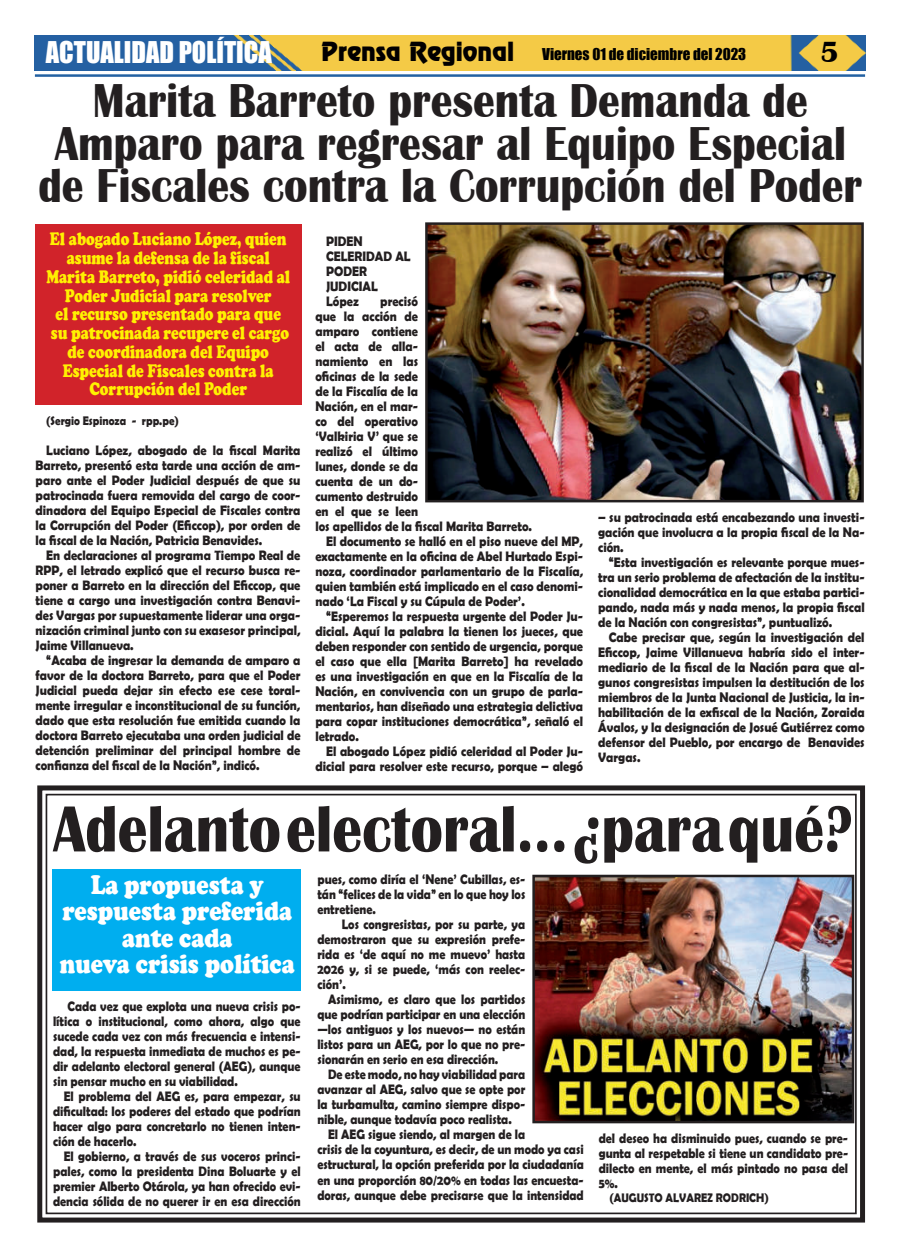
<style>
.page{position:relative;width:900px;height:1258px;background:#fff}
.page>*{position:absolute;margin:0;border:0;box-sizing:border-box;transform-origin:0 0}
.t1{font:700 67.38px "Britannic";color:#231f20;scale:.89 1}
.t2{font:700 49px/42.5px "Britannic";color:#231f20;text-align:center;scale:.89 1}
.t3{font:700 30px "Britannic";color:#020000}
.t4{font:900 27.5px/26.2px "Cooper";color:#fff;text-align:center;scale:.84 1}
.t5{font:27.5px "Impact";color:#fff;scale:.96 1}
.t6{font:900 18.75px/18.8px "Cooper";color:#fff101;text-align:center;scale:.77 1}
.t7{font:15px "Impact";color:#000}
.t8{font:700 13.75px/15px "Berlin Sans FB Demi";color:#231f20;text-align:justify;scale:.9 1}
.t9{font:700 13.75px/15px "Berlin Sans FB Demi";color:#231f20;text-align:justify;scale:.88 1}
.t10{font:700 12.5px "Berlin Sans FB Demi";color:#231f20;scale:.88 1}
.s1{font-family:"Renfrew Normal";font-size:23.75px;color:#020000}
</style>
<div class="page">
<hr style="left:35px;top:74px;width:830px;height:3px;background:#2361a2">
<img style="left:35px;top:35px;width:830px;height:36px">
<img style="left:429px;top:226px;width:431px;height:272px">
<div style="left:425px;top:222px;width:439px;height:280px;border:3px solid #231f20"></div>
<svg style="left:37px;top:785px;width:829px;height:438px"></svg>
<div style="left:46px;top:794px;width:811px;height:420px;border:2px solid #231f20"></div>
<div style="left:52px;top:869px;width:249px;height:122px;background:#00aeef"></div>
<img style="left:536px;top:879px;width:314px;height:240px">
<div style="left:532px;top:875px;width:322px;height:248px;border:3px solid #231f20"></div>
<div style="left:36px;top:224px;width:266px;height:181px;background:#d1232a"></div>
<h3 class="t5" style="left:46px;top:37px;width:237px">ACTUALIDAD POLÍTICA</h3>
<p class="t7" style="left:321px;top:46px;width:427px"><span class="s1">Prensa Regional</span> Viernes 01 de diciembre del 2023</p>
<h3 class="t3" style="left:821px;top:37px;width:20px">5</h3>
<h2 class="t2" style="left:38px;top:80px;width:927px">Marita Barreto presenta Demanda de<br>Amparo para regresar al Equipo Especial de Fiscales contra la Corrupción del Poder</h2>
<p class="t6" style="left:46px;top:231px;width:318px">El abogado Luciano López, quien asume la defensa de la fiscal<br>Marita Barreto, pidió celeridad al<br>Poder Judicial para resolver<br>el recurso presentado para que su patrocinada recupere el cargo de coordinadora del Equipo<br>Especial de Fiscales contra la<br>Corrupción del Poder</p>
<p class="t10" style="left:46px;top:414px;width:152px">(Sergio Espinoza - rpp.pe)</p>
<p class="t8" style="left:36px;top:443px;width:296px;text-indent:11px">Luciano López, abogado de la fiscal Marita Barreto, presentó esta tarde una acción de am&shy;paro ante el Poder Judicial después de que su patrocinada fuera removida del cargo de coor&shy;dinadora del Equipo Especial de Fiscales contra la Corrupción del Poder (Eficcop), por orden de la fiscal de la Nación, Patricia Benavides.</p>
<p class="t8" style="left:36px;top:548px;width:296px;text-indent:11px">En declaraciones al programa Tiempo Real de RPP, el letrado explicó que el recurso busca re&shy;poner a Barreto en la dirección del Eficcop, que tiene a cargo una investigación contra Benavi&shy;des Vargas por supuestamente liderar una orga&shy;nización criminal junto con su exasesor principal, Jaime Villanueva.</p>
<p class="t8" style="left:36px;top:653px;width:296px;text-indent:11px">“Acaba de ingresar la demanda de amparo a favor de la doctora Barreto, para que el Poder Judicial pueda dejar sin efecto ese cese toral&shy;mente irregular e inconstitucional de su función, dado que esta resolución fue emitida cuando la doctora Barreto ejecutaba una orden judicial de detención preliminar del principal hombre de confianza del fiscal de la Nación”, indicó.</p>
<p class="t8" style="left:326px;top:234px;width:96px;text-align:left">PIDEN<br>CELERIDAD AL<br>PODER<br>JUDICIAL<br>López</p>
<p class="t8" style="left:380px;top:293px;width:44px">precisó</p>
<p class="t8" style="left:315px;top:308px;width:116px">que la acción de</p>
<p class="t8" style="left:315px;top:323px;width:116px">amparo contiene</p>
<p class="t8" style="left:315px;top:338px;width:116px">el acta de alla-</p>
<p class="t8" style="left:315px;top:353px;width:116px">namiento en las</p>
<p class="t8" style="left:315px;top:368px;width:116px">oficinas de la sede</p>
<p class="t8" style="left:315px;top:383px;width:116px">de la Fiscalía de la</p>
<p class="t8" style="left:315px;top:398px;width:116px">Nación, en el mar-</p>
<p class="t8" style="left:315px;top:413px;width:116px">co del operativo</p>
<p class="t8" style="left:315px;top:428px;width:116px">‘Valkiria V’ que se</p>
<p class="t8" style="left:315px;top:443px;width:116px">realizó el último</p>
<p class="t8" style="left:315px;top:458px;width:116px">lunes, donde se da</p>
<p class="t8" style="left:315px;top:473px;width:116px">cuenta de un do-</p>
<p class="t8" style="left:315px;top:488px;width:116px">cumento destruido</p>
<p class="t8" style="left:315px;top:503px;width:116px">en el que se leen</p>
<p class="t8" style="left:315px;top:518px;width:242px">los apellidos de la fiscal Marita Barreto.</p>
<p class="t8" style="left:326px;top:533px;width:287px">El documento se halló en el piso nueve del MP,</p>
<p class="t8" style="left:315px;top:548px;width:299px">exactamente en la oficina de Abel Hurtado Espi-</p>
<p class="t8" style="left:315px;top:563px;width:299px">noza, coordinador parlamentario de la Fiscalía,</p>
<p class="t8" style="left:315px;top:578px;width:299px">quien también está implicado en el caso denomi-</p>
<p class="t8" style="left:315px;top:593px;width:234px">nado ‘La Fiscal y su Cúpula de Poder’.</p>
<p class="t8" style="left:326px;top:608px;width:287px">“Esperemos la respuesta urgente del Poder Ju-</p>
<p class="t8" style="left:315px;top:623px;width:299px">dicial. Aquí la palabra la tienen los jueces, que</p>
<p class="t8" style="left:315px;top:638px;width:299px">deben responder con sentido de urgencia, porque</p>
<p class="t8" style="left:315px;top:653px;width:299px">el caso que ella [Marita Barreto] ha revelado</p>
<p class="t8" style="left:315px;top:669px;width:299px">es una investigación en que en la Fiscalía de la</p>
<p class="t8" style="left:315px;top:684px;width:299px">Nación, en convivencia con un grupo de parla-</p>
<p class="t8" style="left:315px;top:699px;width:299px">mentarios, han diseñado una estrategia delictiva</p>
<p class="t8" style="left:315px;top:714px;width:299px">para copar instituciones democrática”, señaló el</p>
<p class="t8" style="left:315px;top:729px;width:50px">letrado.</p>
<p class="t8" style="left:326px;top:744px;width:287px">El abogado López pidió celeridad al Poder Ju-</p>
<p class="t8" style="left:315px;top:759px;width:299px">dicial para resolver este recurso, porque – alegó</p>
<p class="t8" style="left:598px;top:510px;width:298px">– su patrocinada está encabezando una investi&shy;gación que involucra a la propia fiscal de la Na&shy;ción.</p>
<p class="t8" style="left:598px;top:555px;width:298px;text-indent:11px">“Esta investigación es relevante porque mues&shy;tra un serio problema de afectación de la institu&shy;cionalidad democrática en la que estaba partici&shy;pando, nada más y nada menos, la propia fiscal de la Nación con congresistas”, puntualizó.</p>
<p class="t8" style="left:598px;top:630px;width:298px;text-indent:11px">Cabe precisar que, según la investigación del Eficcop, Jaime Villanueva habría sido el inter&shy;mediario de la fiscal de la Nación para que al&shy;gunos congresistas impulsen la destitución de los miembros de la Junta Nacional de Justicia, la in&shy;habilitación de la exfiscal de la Nación, Zoraida Ávalos, y la designación de Josué Gutiérrez como defensor del Pueblo, por encargo de Benavides Vargas.</p>
<h1 class="t1" style="left:53px;top:794px;width:900px">Adelanto electoral... ¿para qué?</h1>
<h3 class="t4" style="left:60px;top:874px;width:281px">La propuesta y respuesta preferida ante cada<br>nueva crisis política</h3>
<p class="t9" style="left:317px;top:872px;width:238px">pues, como diría el ‘Nene’ Cubillas, es&shy;tán “felices de la vida” en lo que hoy los entretiene.</p>
<p class="t9" style="left:317px;top:917px;width:238px;text-indent:24px">Los congresistas, por su parte, ya demostraron que su expresión prefe&shy;rida es ‘de aquí no me muevo’ hasta 2026 y, si se puede, ‘más con reelec&shy;ción’.</p>
<p class="t9" style="left:317px;top:992px;width:238px;text-indent:11px">Asimismo, es claro que los partidos que podrían participar en una elección —los antiguos y los nuevos— no están listos para un AEG, por lo que no pre&shy;sionarán en serio en esa dirección.</p>
<p class="t9" style="left:328px;top:1067px;width:226px">De este modo, no hay viabilidad para</p>
<p class="t9" style="left:317px;top:1082px;width:238px">avanzar al AEG, salvo que se opte por</p>
<p class="t9" style="left:317px;top:1097px;width:238px">la turbamulta, camino siempre dispo-</p>
<p class="t9" style="left:317px;top:1112px;width:222px">nible, aunque todavía poco realista.</p>
<p class="t9" style="left:328px;top:1127px;width:226px">El AEG sigue siendo, al margen de la</p>
<p class="t9" style="left:317px;top:1142px;width:304px">crisis de la coyuntura, es decir, de un modo ya casi</p>
<p class="t9" style="left:317px;top:1157px;width:304px">estructural, la opción preferida por la ciudadanía</p>
<p class="t9" style="left:317px;top:1172px;width:304px">en una proporción 80/20% en todas las encuesta-</p>
<p class="t9" style="left:317px;top:1187px;width:304px">doras, aunque debe precisarse que la intensidad</p>
<p class="t9" style="left:53px;top:998px;width:283px;text-indent:14px">Cada vez que explota una nueva crisis po&shy;lítica o institucional, como ahora, algo que sucede cada vez con más frecuencia e intensi&shy;dad, la respuesta inmediata de muchos es pe&shy;dir adelanto electoral general (AEG), aunque sin pensar mucho en su viabilidad.</p>
<p class="t9" style="left:53px;top:1088px;width:283px;text-indent:11px">El problema del AEG es, para empezar, su dificultad: los poderes del estado que podrían hacer algo para concretarlo no tienen inten&shy;ción de hacerlo.</p>
<p class="t9" style="left:53px;top:1148px;width:283px;text-indent:11px">El gobierno, a través de sus voceros princi&shy;pales, como la presidenta Dina Boluarte y el premier Alberto Otárola, ya han ofrecido evi&shy;dencia sólida de no querer ir en esa dirección</p>
<p class="t9" style="left:599px;top:1131px;width:285px">del deseo ha disminuido pues, cuando se pre&shy;gunta al respetable si tiene un candidato pre&shy;dilecto en mente, el más pintado no pasa del 5%.</p>
<p class="t10" style="left:609px;top:1190px;width:183px">(AUGUSTO ALVAREZ RODRICH)</p>
</div>
